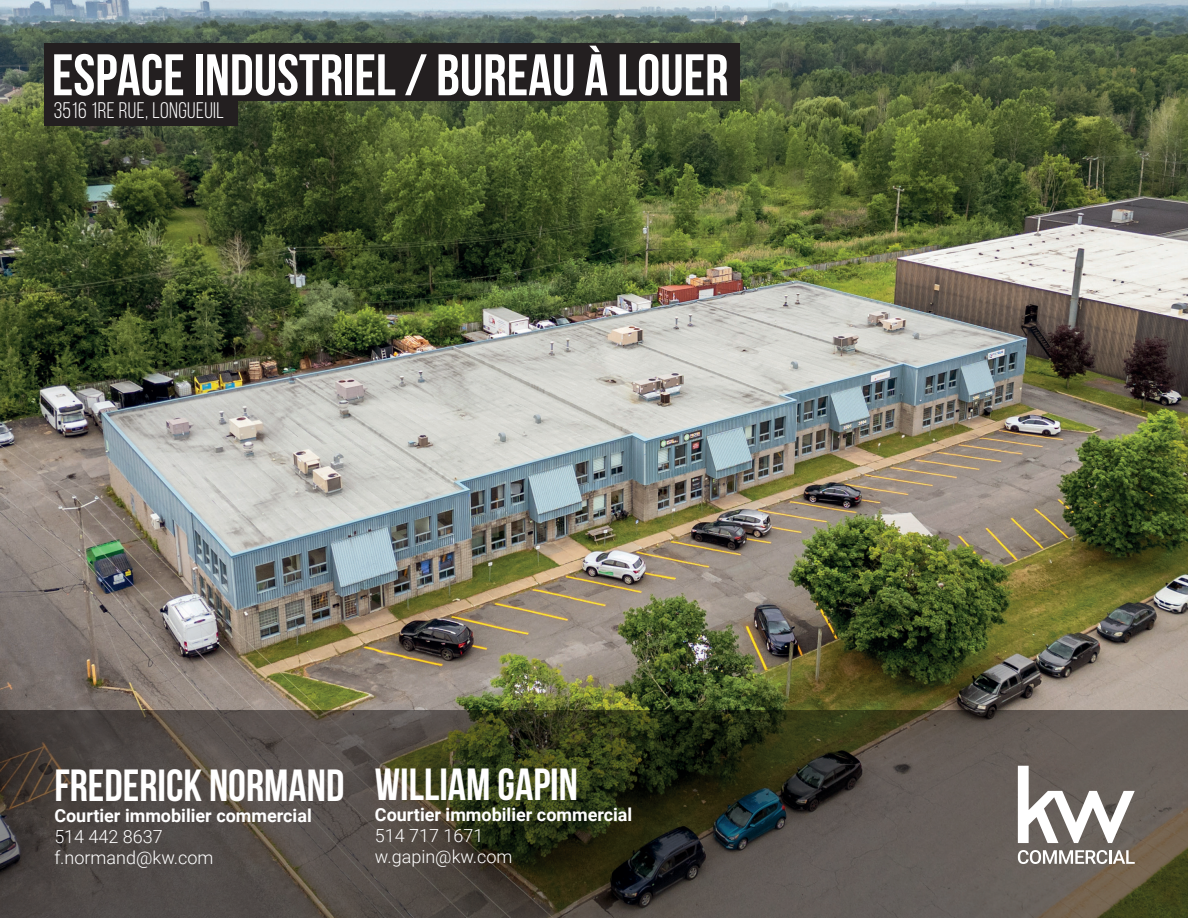
<style>
.page{position:relative;width:1188px;height:918px;background:#fff}
.page>*{position:absolute;margin:0;border:0;box-sizing:border-box;transform-origin:0 0}
.t1{font:700 58.5px "Bebas Neue";color:#fff}
.t2{font:700 45px "Bebas Neue";color:#fff}
.t3{font:22.5px "Bebas Neue";letter-spacing:.015em;color:#fff}
.t4{font:700 18px "Roboto";color:#fff}
.t5{font:300 18px/21px "Roboto";color:#fff}
</style>
<div class="page">
<img style="left:0;top:0;width:1188px;height:711px">
<svg style="left:0;top:711px;width:1188px;height:207px;background:#4a463c"></svg>
<div style="left:45px;top:43px;width:695px;height:58px;background:#231f20"></div>
<div style="left:45px;top:98px;width:193px;height:28px;background:#231f20"></div>
<svg style="left:1018px;top:766px;width:117px;height:77px"></svg>
<svg style="left:1018px;top:850px;width:117px;height:14px"></svg>
<h1 class="t1" style="left:52px;top:43px;width:678px">ESPACE INDUSTRIEL / BUREAU À LOUER</h1>
<p class="t3" style="left:54px;top:98px;width:172px">3516 1RE RUE, LONGUEUIL</p>
<h2 class="t2" style="left:54px;top:761px;width:292px">FREDERICK NORMAND</h2>
<p class="t4" style="left:54px;top:803px;width:259px">Courtier immobilier commercial</p>
<p class="t5" style="left:54px;top:826px;width:161px">514 442 8637 f.normand@kw.com</p>
<h2 class="t2" style="left:375px;top:760px;width:205px">WILLIAM GAPIN</h2>
<p class="t4" style="left:375px;top:802px;width:259px">Courtier immobilier commercial</p>
<p class="t5" style="left:375px;top:825px;width:139px">514 717 1671 w.gapin@kw.com</p>
</div>
